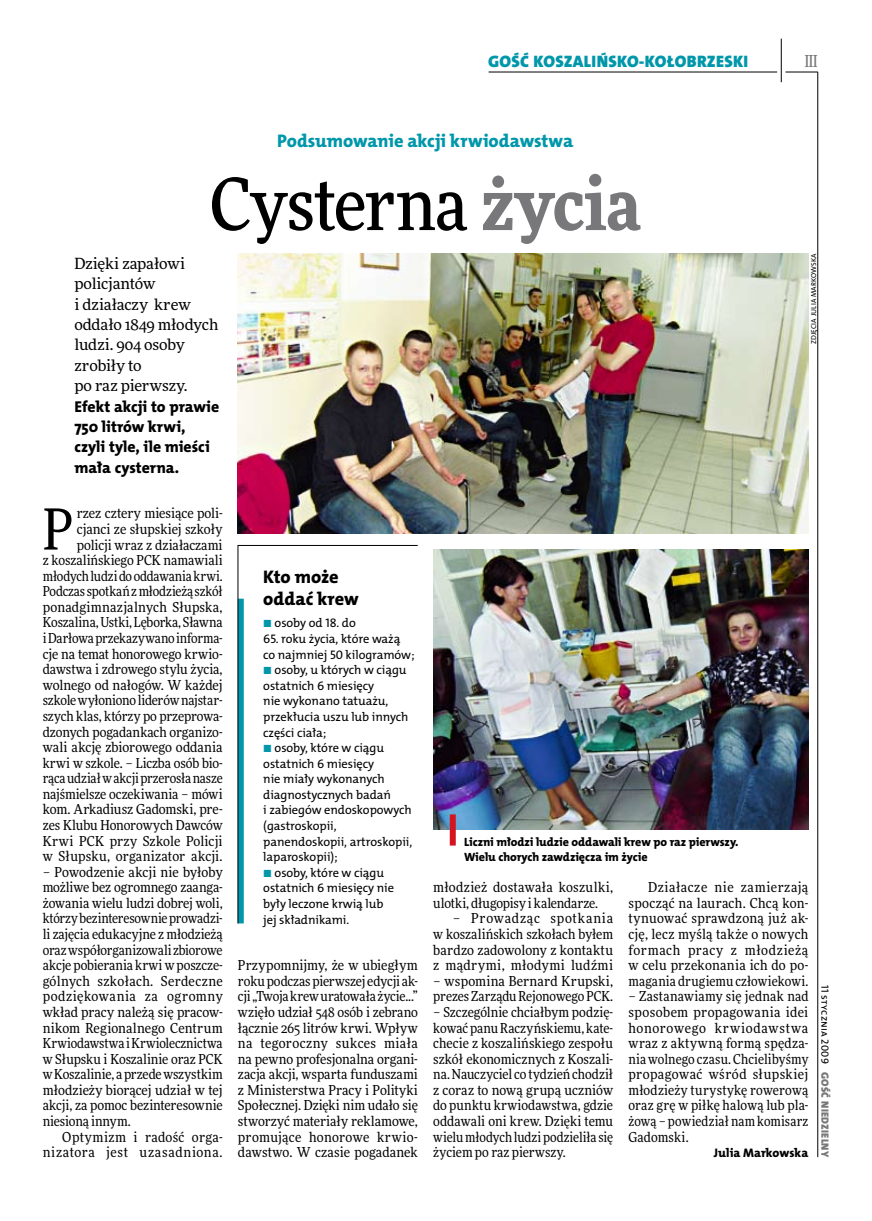
<style>
.page{position:relative;width:872px;height:1221px;background:#fff}
.page>*{position:absolute;margin:0;border:0;box-sizing:border-box;transform-origin:0 0}
.t1{font:500 72px "Freeday Narrow";letter-spacing:-.01em;color:#000}
.t2{font:56.7px "Freeday Narrow News";color:#000}
.t3{font:18.3px "The Mix HP8 Ex Bld";letter-spacing:.005em;color:#0097aa}
.t4{font:18.3px/21.6px "The Mix HP8 Ex Bld";letter-spacing:.005em;color:#000}
.t5{font:16.65px "The Mix HP9 Blk";letter-spacing:.02em;color:#0097aa}
.t6{font:500 16.5px "Freeday Narrow";color:#787779;scale:.9 1}
.t7{font:15.75px/20.4px "The Mix HP8 Ex Bld";letter-spacing:-.005em;color:#000}
.t8{font:15.45px/20.4px "Freeday News";letter-spacing:-.005em;color:#000}
.t9{font:13.8px/15.6px "Freeday Narrow News";color:#000;text-align:justify}
.t10{font:13.8px/15.6px "Freeday Narrow News";letter-spacing:.035em;color:#000;text-align:right}
.t11{font:12.45px/15.6px "The Mix HP5 Plain";letter-spacing:-.005em;color:#000}
.t12{font:12.45px "The Mix HP8 Ex Bld";letter-spacing:.01em;color:#000}
.t13{font:12px/15.6px "The Mix HP8 Ex Bld";letter-spacing:-.005em;color:#000}
.t14{font:10.5px "The Mix HP9 Blk";letter-spacing:.025em;color:#787779}
.t15{font:10.5px "The Mix HP5 Plain";letter-spacing:.02em;color:#000}
.t16{font:7.2px "The Mix HP5 Plain";letter-spacing:.015em;color:#000}
.s1{font-weight:900;color:#787779}
.s2{font-family:"Freeday Narrow News";color:#0097aa}
</style>
<div class="page">
<hr style="left:817px;top:72px;width:1px;height:1084px;background:#000">
<hr style="left:781px;top:39px;width:1px;height:43px;background:#000">
<hr style="left:785px;top:72px;width:32px;height:1px;background:#000">
<hr style="left:488px;top:72px;width:289px;height:1px;background:#000">
<img style="left:238px;top:253px;width:570px;height:281px">
<svg style="left:237px;top:545px;width:181px;height:378px"></svg>
<img style="left:433px;top:549px;width:375px;height:281px">
<div style="left:450px;top:814px;width:6px;height:31px;background:#d4151f"></div>
<p class="t5" style="left:488px;top:50px;width:262px">GOŚĆ KOSZALIŃSKO-KOŁOBRZESKI</p>
<p class="t6" style="left:804px;top:50px;width:16px">III</p>
<h3 class="t3" style="left:277px;top:129px;width:298px">Podsumowanie akcji krwiodawstwa</h3>
<h1 class="t1" style="left:210px;top:159px;width:432px">Cysterna <span class="s1">życia</span></h1>
<p class="t8" style="left:74px;top:253px;width:145px">Dzięki zapałowi policjantów<br>i działaczy krew oddało 1849 młodych ludzi. 904 osoby zrobiły to<br>po raz pierwszy.</p>
<p class="t7" style="left:74px;top:396px;width:146px">Efekt akcji to prawie<br>750 litrów krwi, czyli tyle, ile mieści mała cysterna.</p>
<p class="t16" style="left:809px;top:344px;width:92px;rotate:-90deg">zdjęcia julia markowska</p>
<p class="t9" style="left:43px;top:505px;width:181px;text-align:right">rzez cztery miesiące poli&shy;cjanci ze słupskiej szkoły policji wraz z działaczami<br>z koszalińskiego PCK namawiali młodych ludzi dooddawania krwi.<br>Podczas spotkań zmłodzieżą szkół ponadgimnazjalnych Słupska,<br>Koszalina, Ustki, Lęborka, Sławna iDarłowa przekazywano informa&shy;cje na temat honorowego krwio&shy;dawstwa i zdrowego stylu życia, wolnego od nałogów. W każdej szkole wyłoniono liderów najstar&shy;szych klas, którzy po przeprowa&shy;dzonych pogadankach organizo&shy;wali akcję zbiorowego oddania krwi w szkole. – Liczba osób bio&shy;rąca udział wakcji przerosła nasze najśmielsze oczekiwania – mówi kom. Arkadiusz Gadomski, pre&shy;zes Klubu Honorowych Dawców<br>Krwi PCK przy Szkole Policji w Słupsku, organizator akcji.</p>
<p class="t9" style="left:43px;top:863px;width:181px">– Powodzenie akcji nie byłoby możliwe bez ogromnego zaanga&shy;żowania wielu ludzi dobrej woli, którzy bezinteresownie prowadzi&shy;li zajęcia edukacyjne z młodzieżą oraz współorganizowali zbiorowe akcje pobierania krwi w poszcze&shy;gólnych szkołach. Serdeczne podziękowania za ogromny wkład pracy należą się pracow&shy;nikom Regionalnego Centrum Krwiodawstwa iKrwiolecznictwa w Słupsku i Koszalinie oraz PCK wKoszalinie, aprzede wszystkim młodzieży biorącej udział w tej akcji, za pomoc bezinteresownie niesioną innym.</p>
<p class="t10" style="left:43px;top:1128px;width:181px">Optymizm i radość orga&shy;nizatora jest uzasadniona.</p>
<h2 class="t2" style="left:43px;top:494px;width:32px">P</h2>
<h3 class="t4" style="left:263px;top:566px;width:97px">Kto może oddać krew</h3>
<p class="t11" style="left:263px;top:615px;width:94px"><span class="s2">•</span> osoby od 18. do</p>
<p class="t11" style="left:263px;top:631px;width:153px">65. roku życia, które ważą co najmniej 50 kilogramów;</p>
<p class="t11" style="left:263px;top:662px;width:147px"><span class="s2">•</span> osoby, u których w ciągu ostatnich 6 miesięcy<br>nie wykonano tatuażu, przekłucia uszu lub innych części ciała;</p>
<p class="t11" style="left:263px;top:740px;width:150px"><span class="s2">•</span> osoby, które w ciągu ostatnich 6 miesięcy<br>nie miały wykonanych diagnostycznych badań<br>i zabiegów endoskopowych (gastroskopii, panendoskopii, artroskopii, laparoskopii);</p>
<p class="t11" style="left:263px;top:864px;width:132px"><span class="s2">•</span> osoby, które w ciągu ostatnich 6 miesięcy nie były leczone krwią lub jej składnikami.</p>
<p class="t9" style="left:238px;top:957px;width:181px">Przypomnijmy, że w ubiegłym roku podczas pierwszej edycji ak&shy;cji „Twoja krew uratowała życie...” wzięło udział 548 osób i zebrano łącznie 265 litrów krwi. Wpływ na tegoroczny sukces miała na pewno profesjonalna organi&shy;zacja akcji, wsparta funduszami z Ministerstwa Pracy i Polityki Społecznej. Dzięki nim udało się stworzyć materiały reklamowe, promujące honorowe krwio&shy;dawstwo. W czasie pogadanek</p>
<p class="t13" style="left:464px;top:833px;width:276px">Liczni młodzi ludzie oddawali krew po raz pierwszy.<br>Wielu chorych zawdzięcza im życie</p>
<p class="t9" style="left:433px;top:879px;width:181px">młodzież dostawała koszulki, ulotki, długopisy i kalendarze.</p>
<p class="t9" style="left:433px;top:910px;width:181px;text-indent:20px">– Prowadząc spotkania w koszalińskich szkołach byłem bardzo zadowolony z kontaktu z mądrymi, młodymi ludźmi</p>
<p class="t9" style="left:433px;top:972px;width:181px">– wspomina Bernard Krupski, prezes Zarządu Rejonowego PCK.</p>
<p class="t9" style="left:433px;top:1004px;width:181px">– Szczególnie chciałbym podzię&shy;kować panu Raczyńskiemu, kate&shy;checie z koszalińskiego zespołu szkół ekonomicznych z Koszali&shy;na. Nauczyciel co tydzień chodził z coraz to nową grupą uczniów do punktu krwiodawstwa, gdzie oddawali oni krew. Dzięki temu wielu młodych ludzi podzieliła się życiem po raz pierwszy.</p>
<p class="t9" style="left:628px;top:879px;width:181px;text-indent:20px">Działacze nie zamierzają spocząć na laurach. Chcą kon&shy;tynuować sprawdzoną już ak&shy;cję, lecz myślą także o nowych formach pracy z młodzieżą w celu przekonania ich do po&shy;magania drugiemu człowiekowi.</p>
<p class="t9" style="left:628px;top:988px;width:181px">– Zastanawiamy się jednak nad sposobem propagowania idei honorowego krwiodawstwa wraz z aktywną formą spędza&shy;nia wolnego czasu. Chcielibyśmy propagować wśród słupskiej młodzieży turystykę rowerową oraz grę w piłkę halową lub pla&shy;żową – powiedział nam komisarz Gadomski.</p>
<p class="t12" style="left:714px;top:1144px;width:96px">Julia Markowska</p>
<p class="t15" style="left:832px;top:985px;width:80px;rotate:90deg">11 stycznia 2009</p>
<p class="t14" style="left:832px;top:1071px;width:87px;rotate:90deg">GOŚĆ NIEDZIELNY</p>
</div>
